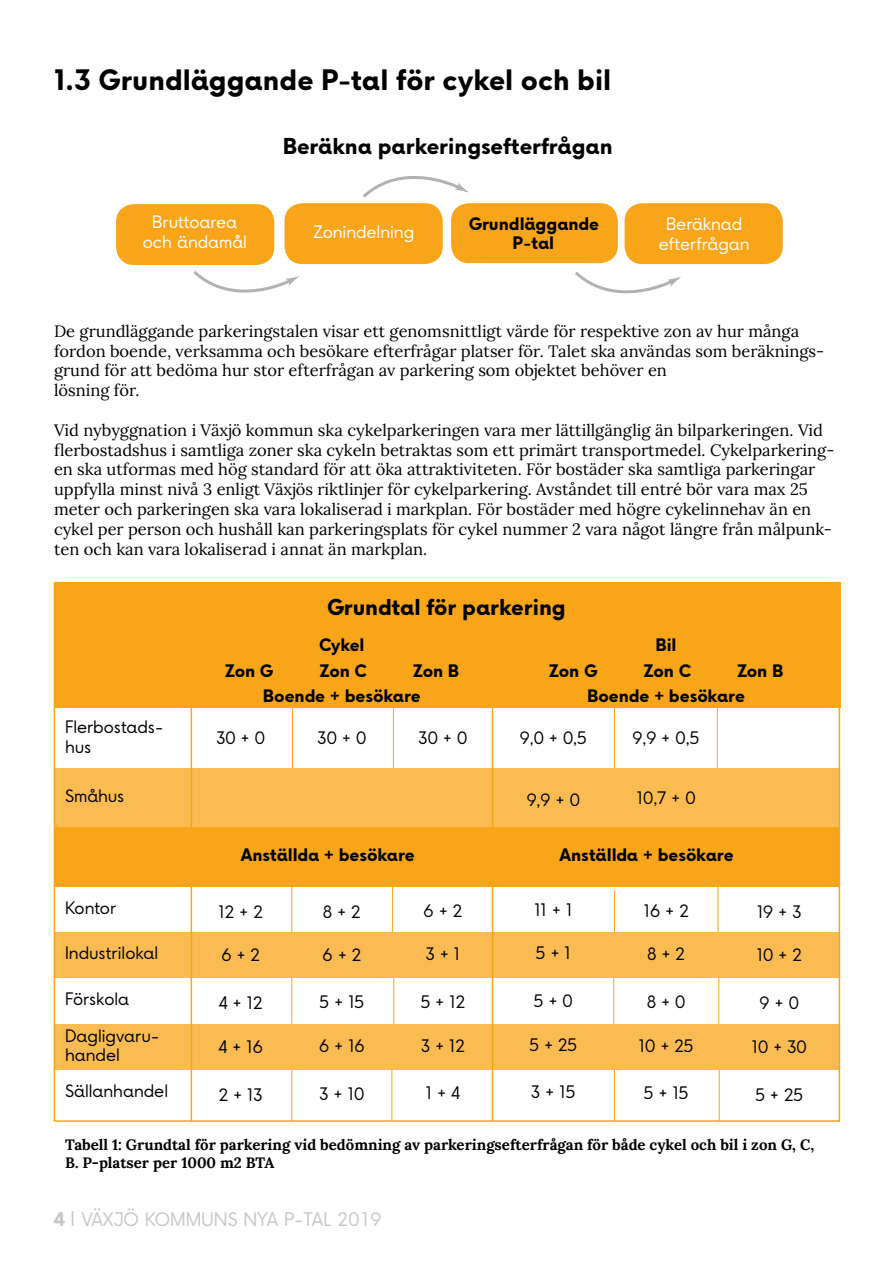
<style>
.page{position:relative;width:893px;height:1263px;background:#fff}
.page>*{position:absolute;margin:0;border:0;box-sizing:border-box;transform-origin:0 0}
.t1{font:700 27px "Vaxjo Now";color:#000}
.t2{font:700 21px "Vaxjo Now";color:#000}
.t3{font:18px "Vaxjo Now";color:#c6c6c6}
.t4{font:16.5px/19.8px "Lora";color:#000}
.t5{font:16.5px/19.8px "Vaxjo Now";color:#000}
.t6{font:700 16.5px/25.5px "Vaxjo Now";letter-spacing:-.01em;color:#000}
.t7{font:16.5px/19.8px "Vaxjo Now";color:#fff;text-align:center}
.t8{font:700 15px/18px "Lora";color:#000}
.s1{font-weight:700}
.s2{font-size:19.5px}
</style>
<div class="page">
<div style="left:116px;top:204px;width:158px;height:61px;background:#f9a519;border-radius:18px"></div>
<div style="left:284px;top:203px;width:159px;height:61px;background:#f9a519;border-radius:18px"></div>
<div style="left:451px;top:203px;width:167px;height:60px;background:#f9a519;border-radius:18px"></div>
<div style="left:625px;top:203px;width:158px;height:61px;background:#f9a519;border-radius:18px"></div>
<svg style="left:193px;top:271px;width:106px;height:21px"></svg>
<svg style="left:575px;top:271px;width:105px;height:22px"></svg>
<svg style="left:363px;top:176px;width:105px;height:22px"></svg>
<div style="left:54px;top:583px;width:786px;height:125px;background:#f9a519"></div>
<div style="left:55px;top:768px;width:784px;height:59px;background:#fabb52"></div>
<div style="left:54px;top:827px;width:786px;height:59px;background:#f9a519"></div>
<div style="left:55px;top:932px;width:785px;height:46px;background:#fabb52"></div>
<div style="left:54px;top:1024px;width:785px;height:46px;background:#fabb52"></div>
<hr style="left:191px;top:703px;width:1px;height:419px;background:#f9a519">
<hr style="left:492px;top:703px;width:1px;height:418px;background:#f9a519">
<hr style="left:292px;top:708px;width:1px;height:60px;background:#f9a519">
<hr style="left:393px;top:708px;width:1px;height:60px;background:#f9a519">
<hr style="left:614px;top:708px;width:1px;height:60px;background:#f9a519">
<hr style="left:717px;top:708px;width:1px;height:60px;background:#f9a519">
<hr style="left:291px;top:884px;width:1px;height:48px;background:#f9a519">
<hr style="left:392px;top:884px;width:1px;height:48px;background:#f9a519">
<hr style="left:614px;top:890px;width:1px;height:42px;background:#f9a519">
<hr style="left:718px;top:884px;width:1px;height:48px;background:#f9a519">
<hr style="left:291px;top:978px;width:1px;height:46px;background:#f9a519">
<hr style="left:393px;top:978px;width:1px;height:46px;background:#f9a519">
<hr style="left:291px;top:1070px;width:1px;height:51px;background:#f9a519">
<hr style="left:391px;top:1070px;width:1px;height:51px;background:#f9a519">
<hr style="left:613px;top:978px;width:1px;height:46px;background:#f9a519">
<hr style="left:614px;top:1070px;width:1px;height:51px;background:#f9a519">
<hr style="left:718px;top:978px;width:1px;height:46px;background:#f9a519">
<hr style="left:719px;top:1070px;width:1px;height:51px;background:#f9a519">
<h1 class="t1" style="left:54px;top:61px;width:559px">1.3 Grundläggande P-tal för cykel och bil</h1>
<p class="t2" style="left:283px;top:131px;width:331px">Beräkna parkeringsefterfrågan</p>
<p class="t7" style="left:143px;top:212px;width:106px">Bruttoarea och ändamål</p>
<p class="t7" style="left:313px;top:222px;width:103px">Zonindelning</p>
<p class="t6" style="left:469px;top:214px;width:132px;line-height:19.8px;text-align:center">Grundläggande<br>P-tal</p>
<p class="t7" style="left:659px;top:214px;width:92px">Beräknad efterfrågan</p>
<p class="t4" style="left:54px;top:320px;width:772px">De grundläggande parkeringstalen visar ett genomsnittligt värde för respektive zon av hur många fordon boende, verksamma och besökare efterfrågar platser för. Talet ska användas som beräknings&shy;grund för att bedöma hur stor efterfrågan av parkering som objektet behöver en<br>lösning för.</p>
<p class="t4" style="left:54px;top:419px;width:782px">Vid nybyggnation i Växjö kommun ska cykelparkeringen vara mer lättillgänglig än bilparkeringen. Vid flerbostadshus i samtliga zoner ska cykeln betraktas som ett primärt transportmedel. Cykelparkering&shy;en ska utformas med hög standard för att öka attraktiviteten. För bostäder ska samtliga parkeringar uppfylla minst nivå 3 enligt Växjös riktlinjer för cykelparkering. Avståndet till entré bör vara max 25 meter och parkeringen ska vara lokaliserad i markplan. För bostäder med högre cykelinnehav än en cykel per person och hushåll kan parkeringsplats för cykel nummer 2 vara något längre från målpunk&shy;ten och kan vara lokaliserad i annat än markplan.</p>
<p class="t2" style="left:327px;top:592px;width:240px">Grundtal för parkering</p>
<p class="t6" style="left:319px;top:632px;width:47px">Cykel</p>
<p class="t6" style="left:656px;top:632px;width:22px">Bil</p>
<p class="t5" style="left:65px;top:717px;width:100px">Flerbostads&shy;hus</p>
<p class="t5" style="left:65px;top:786px;width:61px">Småhus</p>
<p class="t5" style="left:65px;top:898px;width:53px">Kontor</p>
<p class="t5" style="left:65px;top:943px;width:95px">Industrilokal</p>
<p class="t5" style="left:65px;top:989px;width:66px">Förskola</p>
<p class="t5" style="left:65px;top:1026px;width:96px">Dagligvaru&shy;handel</p>
<p class="t5" style="left:65px;top:1081px;width:104px">Sällanhandel</p>
<p class="t6" style="left:225px;top:658px;width:50px">Zon G</p>
<p class="t6" style="left:319px;top:658px;width:49px">Zon C</p>
<p class="t6" style="left:263px;top:658px;width:198px;text-indent:150px">Zon B<br>Boende + besökare</p>
<p class="t6" style="left:549px;top:658px;width:50px">Zon G</p>
<p class="t6" style="left:644px;top:658px;width:49px">Zon C</p>
<p class="t6" style="left:587px;top:658px;width:198px;text-indent:150px">Zon B<br>Boende + besökare</p>
<p class="t5" style="left:216px;top:728px;width:50px">30 + 0</p>
<p class="t5" style="left:318px;top:728px;width:50px">30 + 0</p>
<p class="t5" style="left:419px;top:728px;width:50px">30 + 0</p>
<p class="t5" style="left:520px;top:728px;width:69px">9,0 + 0,5</p>
<p class="t5" style="left:632px;top:728px;width:68px">9,9 + 0,5</p>
<p class="t5" style="left:527px;top:790px;width:55px">9,9 + 0</p>
<p class="t5" style="left:637px;top:788px;width:60px">10,7 + 0</p>
<p class="t6" style="left:241px;top:842px;width:176px">Anställda + besökare</p>
<p class="t6" style="left:560px;top:842px;width:176px">Anställda + besökare</p>
<p class="t5" style="left:219px;top:902px;width:46px">12 + 2</p>
<p class="t5" style="left:221px;top:945px;width:40px">6 + 2</p>
<p class="t5" style="left:219px;top:993px;width:45px">4 + 12</p>
<p class="t5" style="left:218px;top:1037px;width:46px">4 + 16</p>
<p class="t5" style="left:219px;top:1085px;width:45px">2 + 13</p>
<p class="t5" style="left:323px;top:902px;width:39px">8 + 2</p>
<p class="t5" style="left:323px;top:945px;width:40px">6 + 2</p>
<p class="t5" style="left:320px;top:992px;width:46px">5 + 15</p>
<p class="t5" style="left:319px;top:1036px;width:47px">6 + 16</p>
<p class="t5" style="left:320px;top:1084px;width:46px">3 + 10</p>
<p class="t5" style="left:424px;top:901px;width:40px">6 + 2</p>
<p class="t5" style="left:426px;top:944px;width:36px">3 + 1</p>
<p class="t5" style="left:421px;top:992px;width:46px">5 + 12</p>
<p class="t5" style="left:421px;top:1036px;width:45px">3 + 12</p>
<p class="t5" style="left:426px;top:1083px;width:36px">1 + 4</p>
<p class="t5" style="left:534px;top:900px;width:39px">11 + 1</p>
<p class="t5" style="left:536px;top:943px;width:37px">5 + 1</p>
<p class="t5" style="left:534px;top:990px;width:40px">5 + 0</p>
<p class="t5" style="left:529px;top:1034px;width:49px">5 + 25</p>
<p class="t5" style="left:531px;top:1082px;width:46px">3 + 15</p>
<p class="t5" style="left:644px;top:901px;width:46px">16 + 2</p>
<p class="t5" style="left:648px;top:944px;width:39px">8 + 2</p>
<p class="t5" style="left:647px;top:992px;width:40px">8 + 0</p>
<p class="t5" style="left:639px;top:1036px;width:56px">10 + 25</p>
<p class="t5" style="left:644px;top:1083px;width:46px">5 + 15</p>
<p class="t5" style="left:757px;top:902px;width:46px">19 + 3</p>
<p class="t5" style="left:757px;top:945px;width:47px">10 + 2</p>
<p class="t5" style="left:760px;top:993px;width:41px">9 + 0</p>
<p class="t5" style="left:752px;top:1037px;width:56px">10 + 30</p>
<p class="t5" style="left:755px;top:1085px;width:49px">5 + 25</p>
<p class="t8" style="left:65px;top:1136px;width:750px">Tabell 1: Grundtal för parkering vid bedömning av parkeringsefterfrågan för både cykel och bil i zon G, C,<br>B. P-platser per 1000 m2 BTA</p>
<p class="t3" style="left:54px;top:1207px;width:330px"><span class="s1">4</span> <span class="s2">I</span> VÄXJÖ KOMMUNS NYA P-TAL 2019</p>
</div>
